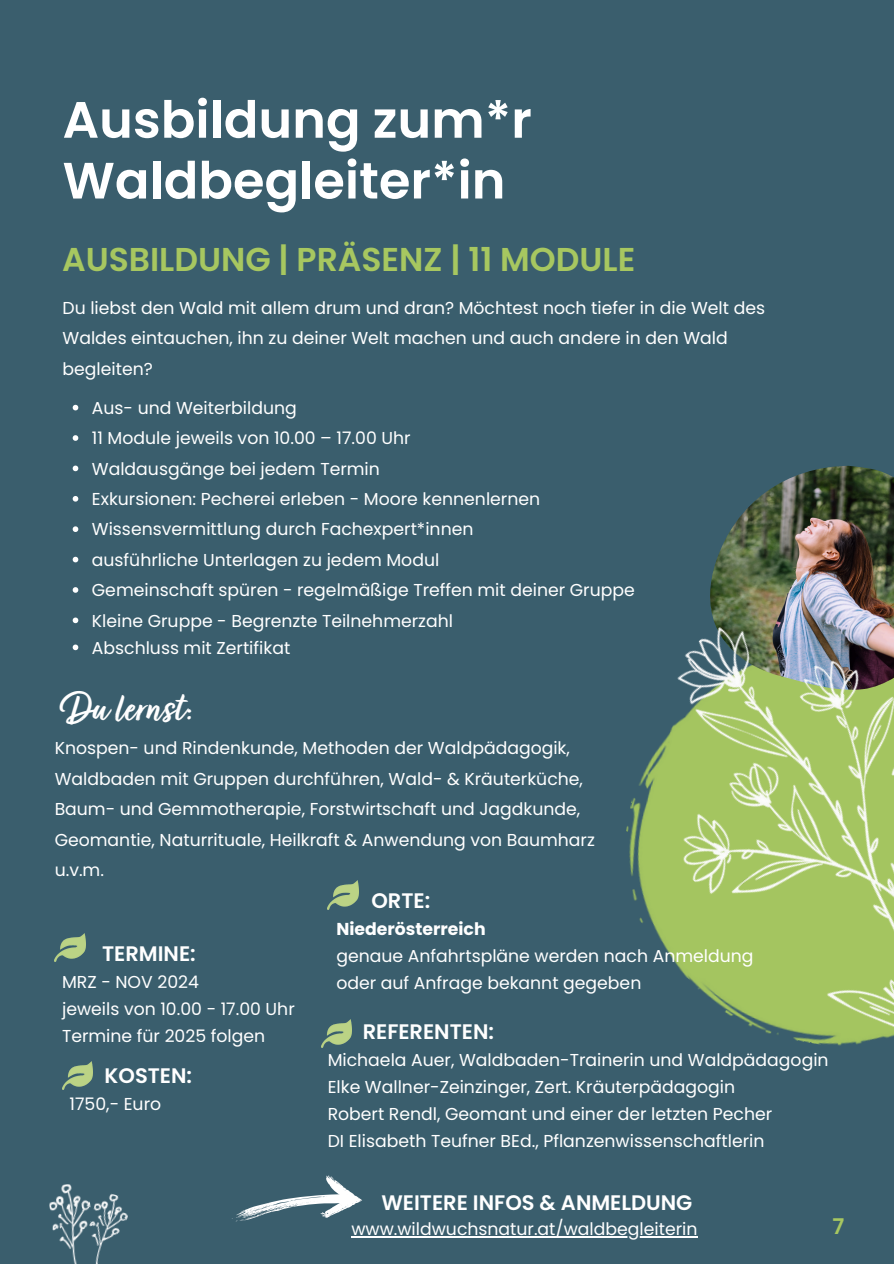
<style>
.page{position:relative;width:894px;height:1264px;background:#fff}
.page>*{position:absolute;margin:0;border:0;box-sizing:border-box;transform-origin:0 0}
.t1{font:600 51px/60.8px "Poppins";color:#fff}
.t2{font:45px "Turbinado Bold Pro";color:#fff}
.t3{font:600 33px "Poppins";color:#a7c760}
.t4{font:600 21.6px "Poppins";color:#a7c760}
.t5{font:600 21px "Poppins";color:#fff}
.t6{font:17.25px/30.3px "Poppins";color:#fff}
.t7{font:700 17.25px "Poppins";color:#fff}
</style>
<div class="page">
<div style="left:0;top:0;width:893px;height:1263px;background:#3a5e6d"></div>
<svg style="left:73px;top:405px;width:5px;height:5px"></svg>
<svg style="left:73px;top:435px;width:5px;height:6px"></svg>
<svg style="left:73px;top:465px;width:5px;height:6px"></svg>
<svg style="left:73px;top:496px;width:5px;height:5px"></svg>
<svg style="left:73px;top:526px;width:5px;height:6px"></svg>
<svg style="left:73px;top:556px;width:5px;height:6px"></svg>
<svg style="left:73px;top:587px;width:5px;height:5px"></svg>
<svg style="left:73px;top:617px;width:5px;height:6px"></svg>
<svg style="left:73px;top:644px;width:5px;height:6px"></svg>
<img style="left:55px;top:933px;width:30px;height:28px">
<img style="left:62px;top:1061px;width:30px;height:28px">
<img style="left:327px;top:881px;width:31px;height:28px">
<img style="left:321px;top:1019px;width:31px;height:28px">
<img style="left:578px;top:465px;width:315px;height:773px">
<svg style="left:232px;top:1175px;width:131px;height:63px"></svg>
<hr style="left:351px;top:1236px;width:346px;height:1px;background:#fff">
<img style="left:99px;top:1193px;width:29px;height:62px">
<img style="left:49px;top:1184px;width:50px;height:79px">
<p class="t1" style="left:62px;top:89px;width:470px">Ausbildung zum*r<br>Waldbegleiter*in</p>
<p class="t3" style="left:62px;top:236px;width:574px">AUSBILDUNG | PRÄSENZ | 11 MODULE</p>
<p class="t6" style="left:62px;top:293px;width:703px">Du liebst den Wald mit allem drum und dran? Möchtest noch tiefer in die Welt des<br>Waldes eintauchen, ihn zu deiner Welt machen und auch andere in den Wald begleiten?</p>
<h3 class="t6" style="left:92px;top:392px;width:206px">Aus- und Weiterbildung</h3>
<p class="t6" style="left:92px;top:423px;width:320px">11 Module jeweils von 10.00 – 17.00 Uhr</p>
<p class="t6" style="left:92px;top:453px;width:289px">Waldausgänge bei jedem Termin</p>
<p class="t6" style="left:92px;top:484px;width:449px">Exkursionen: Pecherei erleben - Moore kennenlernen</p>
<p class="t6" style="left:92px;top:514px;width:383px">Wissensvermittlung durch Fachexpert*innen</p>
<p class="t6" style="left:92px;top:544px;width:349px">ausführliche Unterlagen zu jedem Modul</p>
<p class="t6" style="left:92px;top:575px;width:544px">Gemeinschaft spüren - regelmäßige Treffen mit deiner Gruppe</p>
<p class="t6" style="left:92px;top:605px;width:362px">Kleine Gruppe - Begrenzte Teilnehmerzahl</p>
<p class="t6" style="left:92px;top:632px;width:200px">Abschluss mit Zertifikat</p>
<p class="t2" style="left:62px;top:683px;width:133px">Dulernst:</p>
<p class="t6" style="left:55px;top:733px;width:541px">Knospen- und Rindenkunde, Methoden der Waldpädagogik, Waldbaden mit Gruppen durchführen, Wald- &amp; Kräuterküche, Baum- und Gemmotherapie, Forstwirtschaft und Jagdkunde, Geomantie, Naturrituale, Heilkraft &amp; Anwendung von Baumharz u.v.m.</p>
<p class="t5" style="left:102px;top:939px;width:95px">TERMINE:</p>
<p class="t6" style="left:62px;top:967px;width:138px">MRZ - NOV 2024</p>
<p class="t6" style="left:62px;top:994px;width:234px">jeweils von 10.00 - 17.00 Uhr</p>
<p class="t6" style="left:62px;top:1021px;width:204px">Termine für 2025 folgen</p>
<p class="t5" style="left:105px;top:1061px;width:89px">KOSTEN:</p>
<p class="t6" style="left:70px;top:1089px;width:93px">1750,- Euro</p>
<p class="t5" style="left:371px;top:886px;width:60px">ORTE:</p>
<p class="t7" style="left:336px;top:917px;width:151px">Niederösterreich</p>
<p class="t6" style="left:336px;top:942px;width:418px;line-height:27px">genaue Anfahrtspläne werden nach Anmeldung oder auf Anfrage bekannt gegeben</p>
<p class="t5" style="left:362px;top:1017px;width:133px">REFERENTEN:</p>
<p class="t6" style="left:327px;top:1046px;width:502px;line-height:27px">Michaela Auer, Waldbaden-Trainerin und Waldpädagogin Elke Wallner-Zeinzinger, Zert. Kräuterpädagogin<br>Robert Rendl, Geomant und einer der letzten Pecher<br>DI Elisabeth Teufner BEd., Pflanzenwissenschaftlerin</p>
<p class="t5" style="left:381px;top:1187px;width:312px">WEITERE INFOS &amp; ANMELDUNG</p>
<p class="t6" style="left:351px;top:1214px;width:347px">www.wildwuchsnatur.at/waldbegleiterin</p>
<p class="t4" style="left:832px;top:1210px;width:13px">7</p>
</div>
